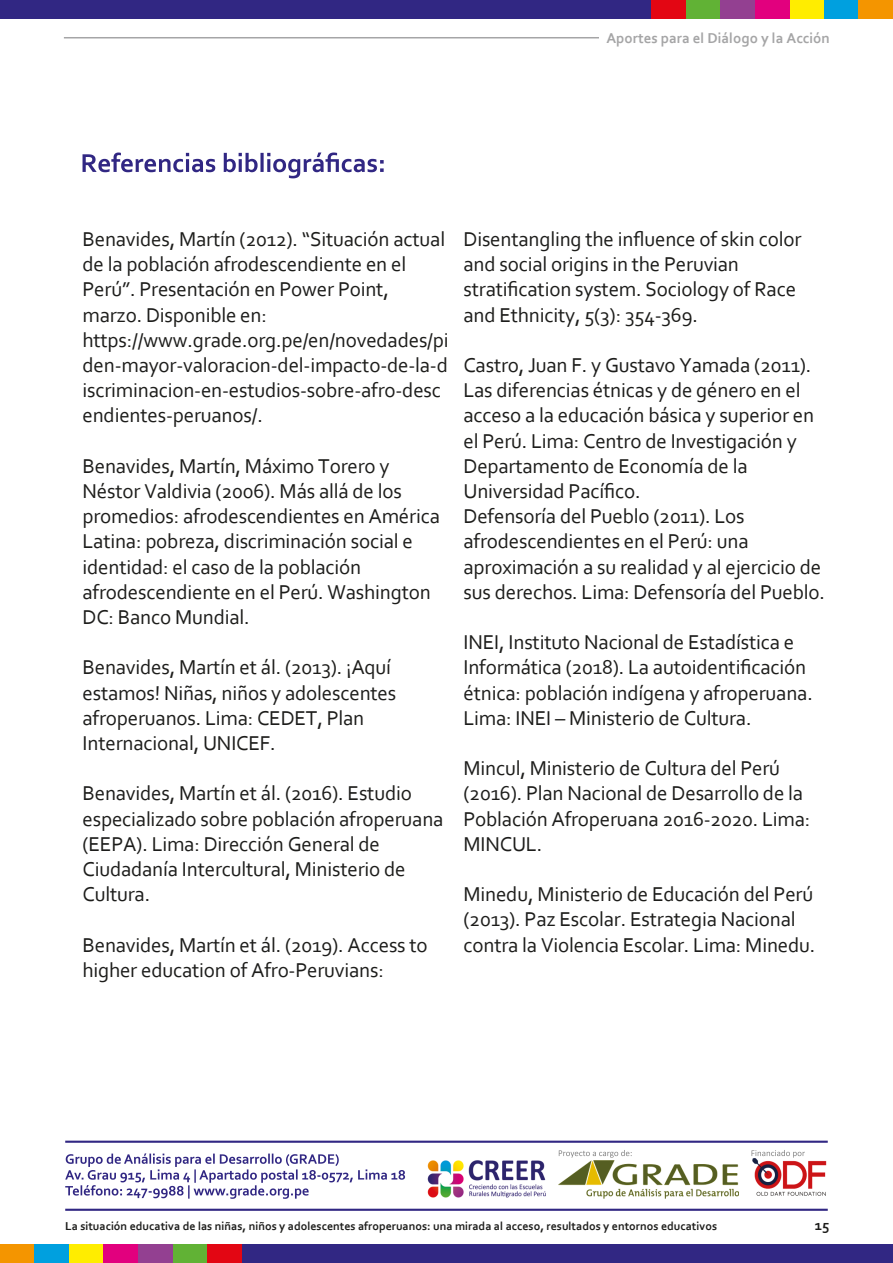
<style>
.page{position:relative;width:893px;height:1263px;background:#fff}
.page>*{position:absolute;margin:0;border:0;box-sizing:border-box;transform-origin:0 0}
.t1{font:21px/25.2px "Corbel";letter-spacing:-.01em;color:#1d1d1b}
.t2{font:700 15px "Corbel";color:#a5a5a6}
.t3{font:700 15px "Corbel";color:#1d1d1b}
.t4{font:700 12px "Corbel";color:#1d1d1b}
</style>
<div class="page">
<img style="left:427px;top:1158px;width:400px;height:41px">
<svg style="left:558px;top:1150px;width:73px;height:8px"></svg>
<svg style="left:751px;top:1150px;width:53px;height:8px"></svg>
<img style="left:558px;top:1160px;width:180px;height:38px">
<svg style="left:65px;top:1153px;width:340px;height:46px"></svg>
<div style="left:0;top:1245px;width:34px;height:18px;background:#f49500"></div>
<div style="left:34px;top:1245px;width:35px;height:18px;background:#00a0df"></div>
<div style="left:69px;top:1245px;width:35px;height:18px;background:#ffed00"></div>
<div style="left:104px;top:1245px;width:34px;height:18px;background:#e2007e"></div>
<div style="left:138px;top:1245px;width:35px;height:18px;background:#934091"></div>
<div style="left:173px;top:1245px;width:34px;height:18px;background:#61b235"></div>
<div style="left:207px;top:1245px;width:35px;height:18px;background:#e30613"></div>
<div style="left:242px;top:1245px;width:650px;height:18px;background:#312783"></div>
<hr style="left:65px;top:1141px;width:762px;height:2px;background:#312783">
<hr style="left:65px;top:1209px;width:762px;height:2px;background:#312783">
<div style="left:823px;top:0;width:35px;height:19px;background:#00a0df"></div>
<div style="left:789px;top:0;width:34px;height:19px;background:#ffed00"></div>
<div style="left:754px;top:0;width:35px;height:19px;background:#e2007e"></div>
<div style="left:720px;top:0;width:34px;height:19px;background:#934091"></div>
<div style="left:685px;top:0;width:35px;height:19px;background:#61b235"></div>
<div style="left:650px;top:0;width:35px;height:19px;background:#e30613"></div>
<div style="left:0;top:0;width:650px;height:19px;background:#312783"></div>
<hr style="left:64px;top:37px;width:535px;height:1px;background:#a5a5a6">
<div style="left:858px;top:0;width:34px;height:19px;background:#f49500"></div>
<svg style="left:82px;top:153px;width:301px;height:25px"></svg>
<p class="t2" style="left:606px;top:29px;width:225px">Aportes para el Diálogo y la Acción</p>
<p class="t1" style="left:82px;top:226px;width:367px">Benavides, Martín (2012). “Situación actual de la población afrodescendiente en el Perú”. Presentación en Power Point, marzo. Disponible en: https://www.grade.org.pe/en/novedades/pi den-mayor-valoracion-del-impacto-de-la-d iscriminacion-en-estudios-sobre-afro-desc endientes-peruanos/.</p>
<p class="t1" style="left:82px;top:453px;width:359px">Benavides, Martín, Máximo Torero y Néstor Valdivia (2006). Más allá de los promedios: afrodescendientes en América Latina: pobreza, discriminación social e identidad: el caso de la población afrodescendiente en el Perú. Washington DC: Banco Mundial.</p>
<p class="t1" style="left:82px;top:654px;width:315px">Benavides, Martín et ál. (2013). ¡Aquí estamos! Niñas, niños y adolescentes afroperuanos. Lima: CEDET, Plan Internacional, UNICEF.</p>
<p class="t1" style="left:82px;top:780px;width:362px">Benavides, Martín et ál. (2016). Estudio especializado sobre población afroperuana (EEPA). Lima: Dirección General de Ciudadanía Intercultural, Ministerio de Cultura.</p>
<p class="t1" style="left:82px;top:932px;width:347px">Benavides, Martín et ál. (2019). Access to higher education of Afro-Peruvians:</p>
<p class="t1" style="left:463px;top:226px;width:339px">Disentangling the influence of skin color and social origins in the Peruvian stratification system. Sociology of Race and Ethnicity, 5(3): 354-369.</p>
<p class="t1" style="left:463px;top:352px;width:363px">Castro, Juan F. y Gustavo Yamada (2011).<br>Las diferencias étnicas y de género en el acceso a la educación básica y superior en el Perú. Lima: Centro de Investigación y Departamento de Economía de la Universidad Pacífico.<br>Defensoría del Pueblo (2011). Los afrodescendientes en el Perú: una aproximación a su realidad y al ejercicio de sus derechos. Lima: Defensoría del Pueblo.</p>
<p class="t1" style="left:463px;top:629px;width:351px">INEI, Instituto Nacional de Estadística e Informática (2018). La autoidentificación étnica: población indígena y afroperuana.<br>Lima: INEI – Ministerio de Cultura.</p>
<p class="t1" style="left:463px;top:755px;width:348px">Mincul, Ministerio de Cultura del Perú (2016). Plan Nacional de Desarrollo de la<br>Población Afroperuana 2016-2020. Lima:<br>MINCUL.</p>
<p class="t1" style="left:463px;top:881px;width:353px">Minedu, Ministerio de Educación del Perú (2013). Paz Escolar. Estrategia Nacional contra la Violencia Escolar. Lima: Minedu.</p>
<p class="t4" style="left:65px;top:1218px;width:653px">La situación educativa de las niñas, niños y adolescentes afroperuanos: una mirada al acceso, resultados y entornos educativos</p>
<p class="t3" style="left:814px;top:1215px;width:16px">15</p>
</div>
